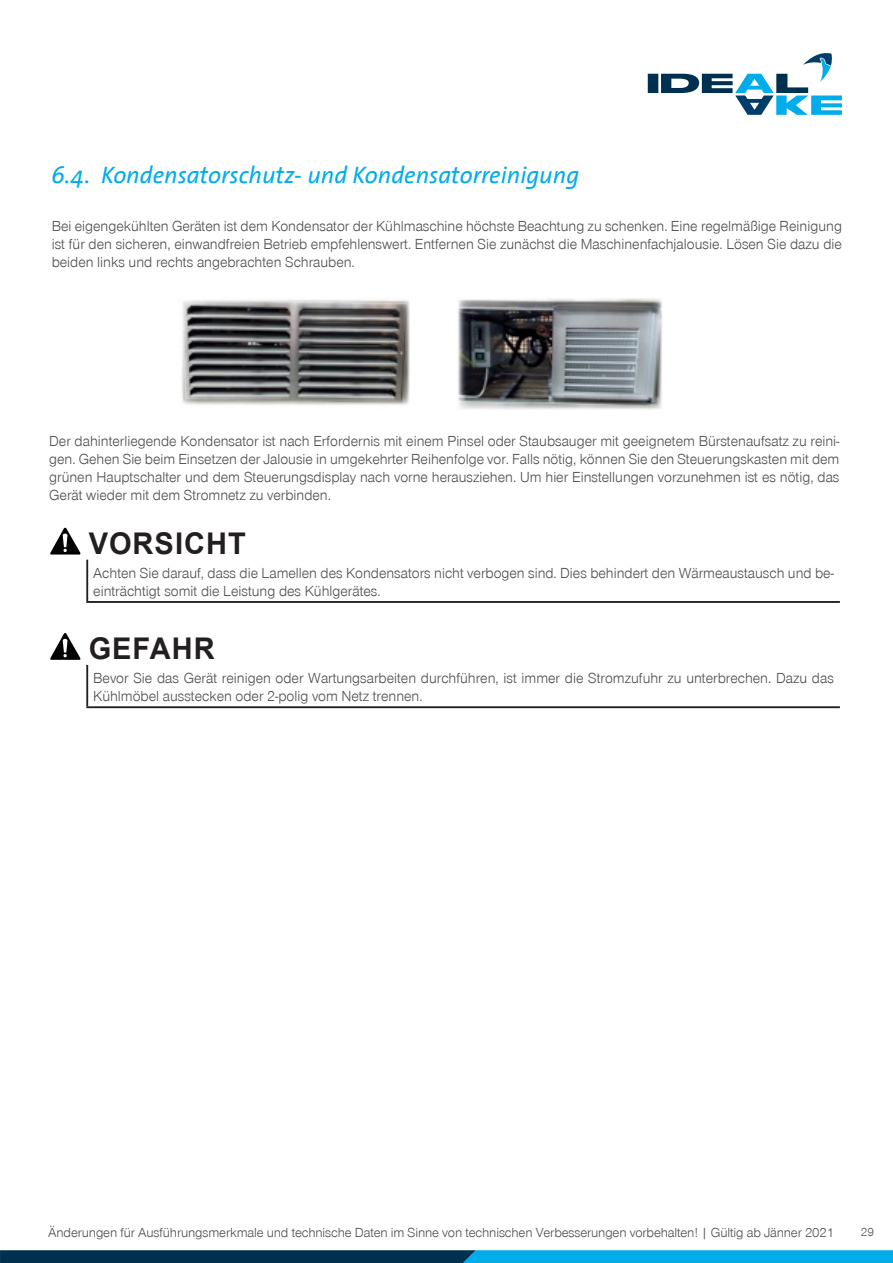
<style>
.page{position:relative;width:893px;height:1263px;background:#fff}
.page>*{position:absolute;margin:0;border:0;box-sizing:border-box;transform-origin:0 0}
.Fließtext{font:700 29.85px "Arial";letter-spacing:.035em;color:#231f20}
.t1{font:italic 24px "The Sans";color:#00acea}
.Fließtext-2{font:15px/18px "Nimbus San Nov";color:#4b4c4d;text-align:justify}
.t2{font:13.5px "Nimbus San Nov";letter-spacing:-.01em;color:#4b4c4d}
.t3{font:12.15px "Nimbus San Nov";color:#4b4c4d}
</style>
<div class="page">
<svg style="left:0;top:1250px;width:893px;height:13px;background:#046d9a"></svg>
<svg style="left:648px;top:53px;width:194px;height:62px"></svg>
<img style="left:181px;top:298px;width:481px;height:112px">
<hr style="left:86px;top:560px;width:2px;height:41px;background:#231f20">
<hr style="left:86px;top:601px;width:754px;height:2px;background:#231f20">
<hr style="left:86px;top:665px;width:2px;height:41px;background:#231f20">
<hr style="left:86px;top:706px;width:754px;height:2px;background:#231f20">
<svg style="left:50px;top:528px;width:31px;height:26px"></svg>
<svg style="left:50px;top:633px;width:31px;height:27px"></svg>
<p class="t1" style="left:51px;top:155px;width:530px">6.4. Kondensatorschutz- und Kondensatorreinigung</p>
<p class="Fließtext-2" style="left:52px;top:217px;width:792px">Bei eigengekühlten Geräten ist dem Kondensator der Kühlmaschine höchste Beachtung zu schenken. Eine regelmäßige Reinigung ist für den sicheren, einwandfreien Betrieb empfehlenswert. Entfernen Sie zunächst die Maschinenfachjalousie. Lösen Sie dazu die beiden links und rechts angebrachten Schrauben.</p>
<p class="Fließtext-2" style="left:49px;top:432px;width:792px">Der dahinterliegende Kondensator ist nach Erfordernis mit einem Pinsel oder Staubsauger mit geeignetem Bürstenaufsatz zu reini&shy;gen. Gehen Sie beim Einsetzen der Jalousie in umgekehrter Reihenfolge vor. Falls nötig, können Sie den Steuerungskasten mit dem grünen Hauptschalter und dem Steuerungsdisplay nach vorne herausziehen. Um hier Einstellungen vorzunehmen ist es nötig, das Gerät wieder mit dem Stromnetz zu verbinden.</p>
<p class="Fließtext" style="left:89px;top:522px;width:159px">VORSICHT</p>
<p class="Fließtext-2" style="left:93px;top:564px;width:742px">Achten Sie darauf, dass die Lamellen des Kondensators nicht verbogen sind. Dies behindert den Wärmeaustausch und be&shy;einträchtigt somit die Leistung des Kühlgerätes.</p>
<p class="Fließtext" style="left:89px;top:627px;width:127px">GEFAHR</p>
<p class="Fließtext-2" style="left:93px;top:669px;width:742px">Bevor Sie das Gerät reinigen oder Wartungsarbeiten durchführen, ist immer die Stromzufuhr zu unterbrechen. Dazu das<br>Kühlmöbel ausstecken oder 2-polig vom Netz trennen.</p>
<p class="t2" style="left:48px;top:1224px;width:787px">Änderungen für Ausführungsmerkmale und technische Daten im Sinne von technischen Verbesserungen vorbehalten! | Gültig ab Jänner 2021</p>
<p class="t3" style="left:861px;top:1225px;width:15px">29</p>
</div>
